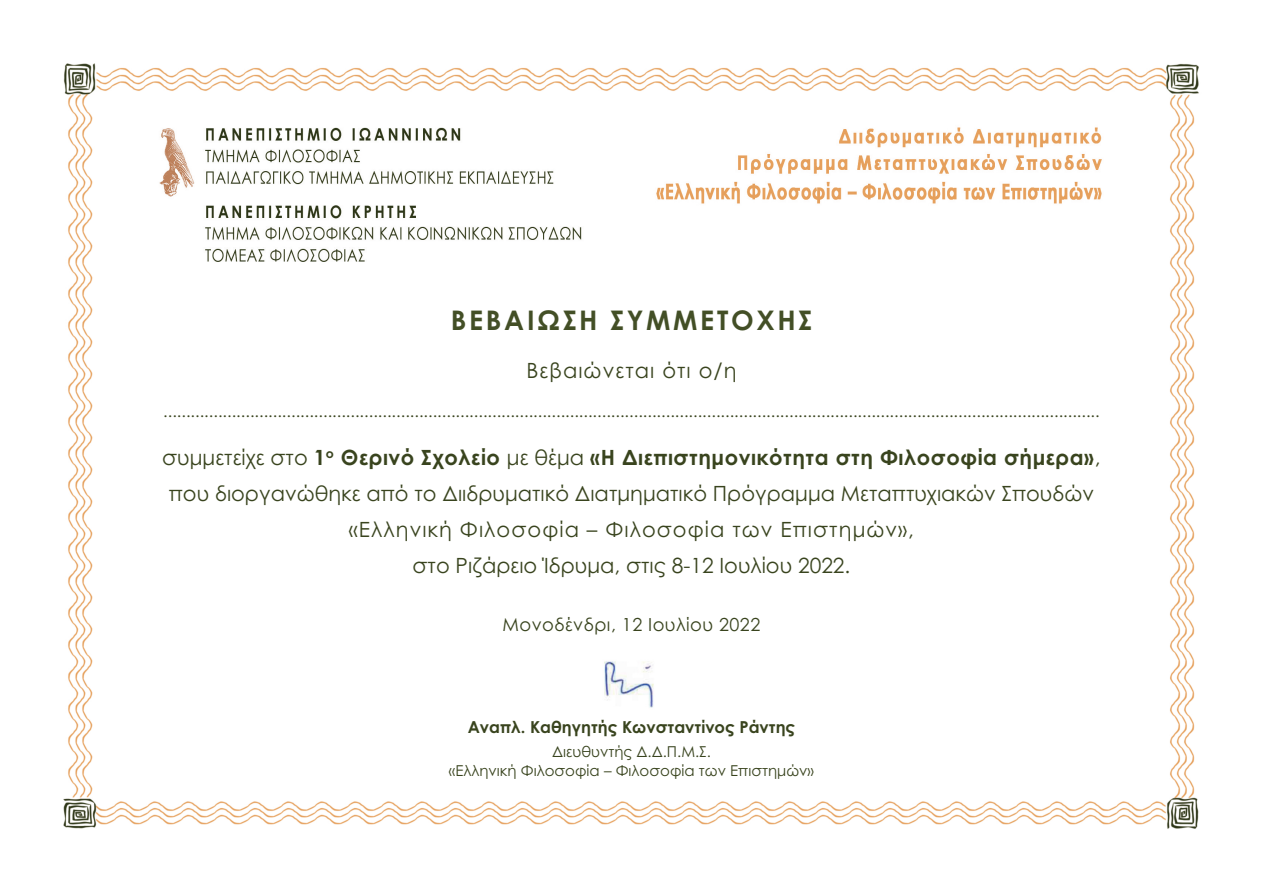
<style>
.page{position:relative;width:1263px;height:893px;background:#fff}
.page>*{position:absolute;margin:0;border:0;box-sizing:border-box;transform-origin:0 0}
.t1{font:700 27px "Century Gothic";letter-spacing:.1em;color:#434f26}
.t2{font:21px/36px "Century Gothic";color:#39441e;text-align:center}
.t3{font:21px "Century Gothic";letter-spacing:.05em;color:#39441e}
.t4{font:18px "Century Gothic";letter-spacing:.025em;color:#39441e}
.t5{font:16.5px "Century Gothic";color:#39441e}
.t6{font:700 16.5px "Century Gothic";color:#39441e}
.t7{font:15px/19.5px "Century Gothic";color:#39441e;text-align:center}
.s1{font-weight:700}
</style>
<div class="page">
<img style="left:63px;top:63px;width:1136px;height:766px">
<div style="left:585px;top:658px;width:93px;height:55px;background:#fff"></div>
<img style="left:604px;top:661px;width:50px;height:47px">
<img style="left:157px;top:114px;width:950px;height:167px">
<p class="t1" style="left:451px;top:305px;width:363px">ΒεΒΑιωση συμμετοχησ</p>
<p class="t3" style="left:526px;top:359px;width:212px">Βεβαιώνεται ότι ο/η</p>
<p class="t5" style="left:163px;top:402px;width:938px">.............................................................................................................................................................................................................</p>
<p class="t2" style="left:162px;top:440px;width:940px">συμμετείχε στο <span class="s1">1</span><sup>ο</sup> <span class="s1">Θερινό σχολείο</span> με θέμα <span class="s1">«η Διεπιστημονικότητα στη Φιλοσοφία σήμερα»</span>, που διοργανώθηκε από το Διιδρυματικό Διατμηματικό Πρόγραμμα Μεταπτυχιακών Σπουδών «Ελληνική Φιλοσοφία – Φιλοσοφία των Επιστημών»,<br>στο Ριζάρειο Ίδρυμα, στις 8-12 Ιουλίου 2022.</p>
<p class="t4" style="left:503px;top:614px;width:259px">Μονοδένδρι, 12 Ιουλίου 2022</p>
<p class="t6" style="left:468px;top:718px;width:329px">Αναπλ. Καθηγητής Κωνσταντίνος Ράντης</p>
<p class="t7" style="left:449px;top:742px;width:366px">Διευθυντής Δ.Δ.Π.Μ.Σ.<br>«Ελληνική Φιλοσοφία – Φιλοσοφία των Επιστημών»</p>
</div>
